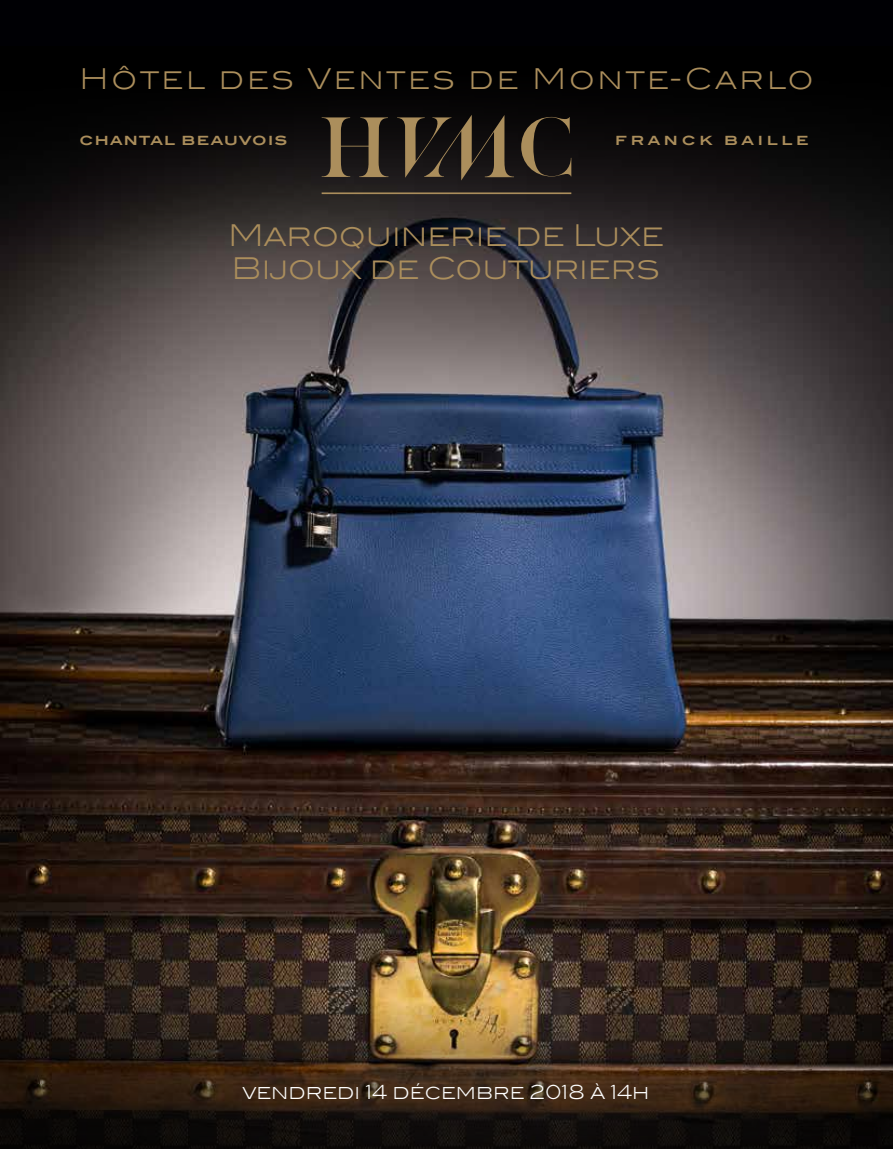
<style>
.page{position:relative;width:893px;height:1149px;background:#fff}
.page>*{position:absolute;margin:0;border:0;box-sizing:border-box;transform-origin:0 0}
.t1{font:300 30px/33px "Blair ITC";color:#ab8e5c}
.t2{font:300 28.65px "Blair ITC";letter-spacing:.09em;color:#ab8e5c}
.t3{font:300 19.5px "Blair ITC";color:#fff}
.t4{font:700 12.75px "Blair ITC";letter-spacing:.1em;color:#ab8e5c}
.t5{font:700 12.75px "Blair ITC";letter-spacing:.29em;color:#ab8e5c}
</style>
<div class="page">
<img style="left:0;top:262px;width:893px;height:727px">
<svg style="left:0;top:989px;width:893px;height:159px;background:#332518"></svg>
<svg style="left:0;top:0;width:893px;height:262px;background:#0f0e0f"></svg>
<svg style="left:521px;top:117px;width:50px;height:59px;background:#31281e"></svg>
<svg style="left:397px;top:115px;width:117px;height:65px;background:#3a3124"></svg>
<svg style="left:322px;top:117px;width:67px;height:60px;background:#483c2b"></svg>
<hr style="left:322px;top:192px;width:249px;height:2px;background:#ab8e5c">
<p class="t2" style="left:79px;top:63px;width:735px">Hôtel des Ventes de Monte-Carlo</p>
<p class="t4" style="left:80px;top:132px;width:209px">CHANTAL BEAUVOIS</p>
<p class="t5" style="left:615px;top:132px;width:195px">FRANCK BAILLE</p>
<p class="t1" style="left:228px;top:219px;width:437px">Maroquinerie de Luxe<br>Bijoux de Couturiers</p>
<p class="t3" style="left:242px;top:1080px;width:409px">vendredi 14 décembre 2018 à 14h</p>
</div>
